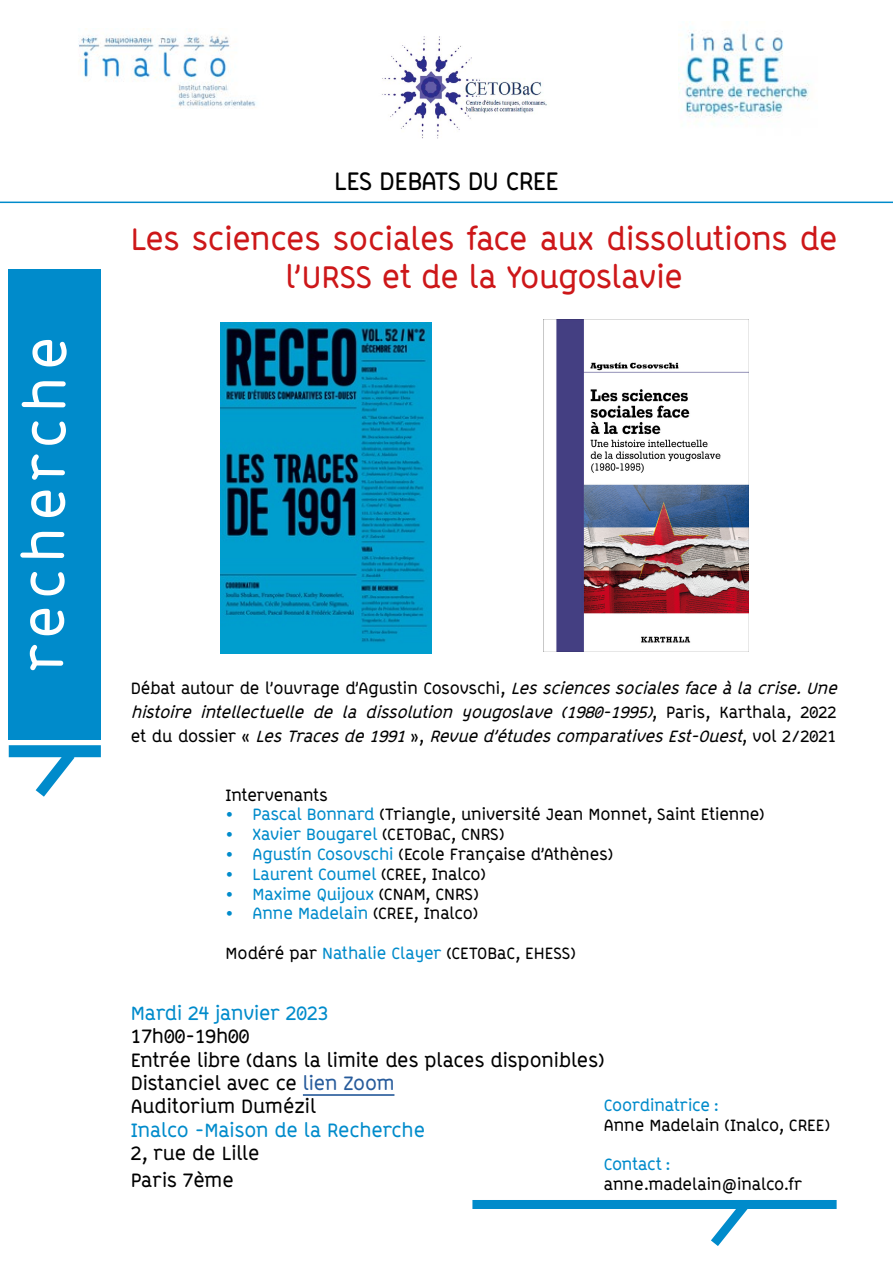
<style>
.page{position:relative;width:893px;height:1263px;background:#fff}
.page>*{position:absolute;margin:0;border:0;box-sizing:border-box;transform-origin:0 0}
.t1{font:700 57px "ABB Line";letter-spacing:.095em;color:#fff}
.t2{font:700 31.5px/37.8px "ABB Line";color:#cd1719;text-align:center}
.t3{font:700 25.5px "ABB Line";letter-spacing:-.02em;color:#000}
.t4{font:700 19.5px/23.4px "ABB Line";color:#000}
.t5{font:700 19.5px "ABB Line";color:#008bcb}
.t6{font:italic 700 16.5px/24px "ABB Line";color:#000}
.t7{font:700 16.5px "ABB Line";color:#000}
.t8{font:700 16.5px "ABB Line";color:#008bcb}
.s1{font-style:normal}
.s2{color:#008bcb}
.s3{color:#000}
.s4{color:#275b9b}
</style>
<div class="page">
<div style="left:9px;top:269px;width:92px;height:470px;background:#008bcb"></div>
<div style="left:9px;top:745px;width:92px;height:12px;background:#008bcb"></div>
<div style="left:472px;top:1200px;width:365px;height:9px;background:#008bcb"></div>
<svg style="left:25px;top:745px;width:60px;height:52px"></svg>
<svg style="left:711px;top:1209px;width:37px;height:37px"></svg>
<hr style="left:0;top:202px;width:893px;height:1px;background:#008bcb">
<hr style="left:303px;top:1094px;width:91px;height:2px;background:#275b9b">
<img style="left:382px;top:36px;width:165px;height:103px">
<img style="left:678px;top:32px;width:132px;height:86px">
<img style="left:78px;top:29px;width:179px;height:80px">
<img style="left:544px;top:319px;width:204px;height:332px">
<img style="left:221px;top:322px;width:210px;height:331px">
<h1 class="t1" style="left:11px;top:672px;width:337px;rotate:-90deg">recherche</h1>
<h3 class="t3" style="left:334px;top:166px;width:226px">LES DEBATS DU CREE</h3>
<h2 class="t2" style="left:131px;top:221px;width:708px">Les sciences sociales face aux dissolutions de l’URSS et de la Yougoslavie</h2>
<p class="t6" style="left:131px;top:676px;width:713px"><span class="s1">Débat autour de l’ouvrage d’Agustin Cosovschi,</span> Lessciencessocialesfaceàlacrise.Une histoire intellectuelle de la dissolution yougoslave (1980-1995)<span class="s1">, P a r i s , K a r t h a l a , 2 0 2 2 e t d u d o s s i e r «</span> LesTracesde1991 <span class="s1">» ,</span> Revued’étudescomparativesEst-Ouest<span class="s1">, v o l 2 / 2 0 2 1</span></p>
<p class="t7" style="left:225px;top:785px;width:104px">Intervenants</p>
<p class="t7" style="left:225px;top:805px;width:540px"><span class="s2">• Pascal Bonnard</span> (Triangle, université Jean Monnet, Saint Etienne)</p>
<p class="t8" style="left:225px;top:825px;width:280px">• Xavier Bougarel <span class="s3">(CETOBaC, CNRS)</span></p>
<p class="t7" style="left:225px;top:844px;width:389px"><span class="s2">• Agustín Cosovschi</span> (Ecole Française d’Athènes)</p>
<p class="t8" style="left:225px;top:864px;width:262px">• Laurent Coumel <span class="s3">(CREE, Inalco)</span></p>
<p class="t8" style="left:225px;top:884px;width:254px">• Maxime Quijoux <span class="s3">(CNAM, CNRS)</span></p>
<p class="t8" style="left:225px;top:904px;width:254px">• Anne Madelain <span class="s3">(CREE, Inalco)</span></p>
<p class="t7" style="left:225px;top:943px;width:352px">Modéré par <span class="s2">Nathalie Clayer</span> (CETOBaC, EHESS)</p>
<p class="t5" style="left:131px;top:1001px;width:199px">Mardi 24 janvier 2023</p>
<p class="t4" style="left:131px;top:1025px;width:475px">17h00-19h00<br>Entrée libre (dans la limite des places disponibles)<br>Distanciel avec ce <span class="s4">lien Zoom<br></span>Auditorium Dumézil</p>
<p class="t5" style="left:131px;top:1118px;width:296px">Inalco -Maison de la Recherche</p>
<p class="t4" style="left:131px;top:1140px;width:130px;line-height:27px">2, rue de Lille<br>Paris 7ème</p>
<p class="t8" style="left:604px;top:1095px;width:116px">Coordinatrice :</p>
<p class="t7" style="left:604px;top:1115px;width:227px">Anne Madelain (Inalco, CREE)</p>
<p class="t8" style="left:604px;top:1154px;width:68px">Contact :</p>
<p class="t7" style="left:604px;top:1174px;width:200px">anne.madelain@inalco.fr</p>
</div>
